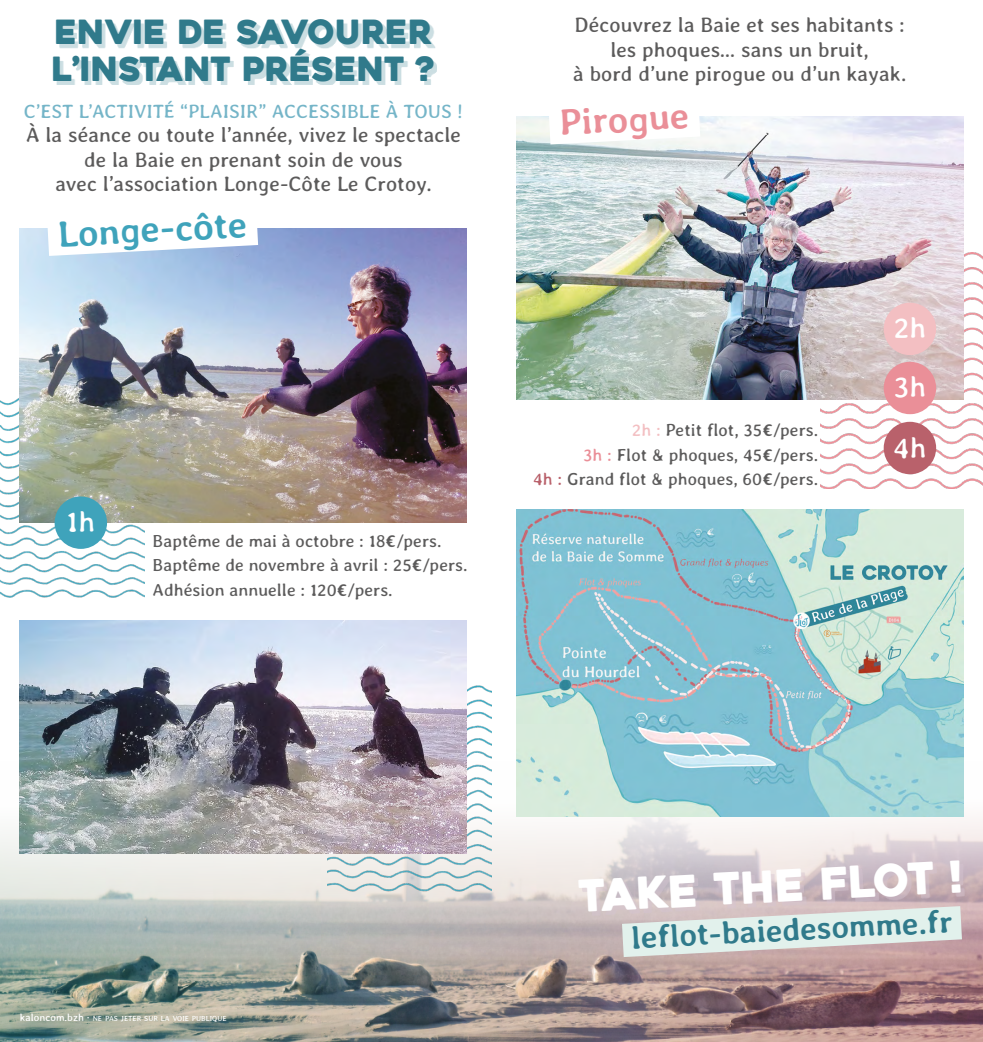
<style>
.page{position:relative;width:983px;height:1042px;background:#fff}
.page>*{position:absolute;margin:0;border:0;box-sizing:border-box;transform-origin:0 0}
.t1{font:43.75px "Heavitas";color:#fff}
.t2{font:700 36.75px "Averia Libre";color:#3fa3bb}
.t3{font:700 36.75px "Averia Libre";color:#ea8f98}
.t4{font:33.25px/36.8px "Heavitas";color:#307a8b}
.t5{font:700 31.5px "Averia Libre";color:#307a8b}
.t6{font:29.75px/59.5px "Averia Libre";color:#fff;text-align:justify}
.t7{font:21px/24.5px "Averia Libre";color:#5c5b5b;text-align:center}
.t8{font:19.25px "Averia Libre";color:#75b5c8}
.t9{font:17.5px/24.5px "Averia Libre";color:#5c5b5b;text-align:right}
.t10{font:7.35px "Averia Libre";color:#fff}
.s1{color:#f3bfc2}
.s2{color:#ea8f98}
.s3{color:#b9616b}
.s4{font-size:10.5px}
</style>
<div class="page">
<img style="left:0;top:385px;width:144px;height:255px">
<img style="left:0;top:762px;width:982px;height:280px">
<img style="left:820px;top:253px;width:162px;height:236px">
<div style="left:57px;top:23px;width:380px;height:62px;background:#307a8b;opacity:.25"></div>
<img style="left:516px;top:117px;width:446px;height:283px">
<svg style="left:516px;top:116px;width:216px;height:46px"></svg>
<img style="left:20px;top:228px;width:446px;height:294px">
<svg style="left:19px;top:228px;width:271px;height:45px"></svg>
<div style="left:883px;top:303px;width:52px;height:52px;background:#f3bfc2;border-radius:50%"></div>
<div style="left:883px;top:362px;width:52px;height:52px;background:#ea8f98;border-radius:50%"></div>
<div style="left:883px;top:422px;width:52px;height:52px;background:#b9616b;border-radius:50%"></div>
<img style="left:516px;top:510px;width:446px;height:306px">
<div style="left:55px;top:496px;width:52px;height:53px;background:#3fa3bb;border-radius:50%"></div>
<svg style="left:587px;top:888px;width:395px;height:87px;background:#cdc3c1"></svg>
<div style="left:581px;top:863px;width:383px;height:52px;background:#d5c4d1;opacity:.48"></div>
<img style="left:327px;top:673px;width:164px;height:263px">
<img style="left:20px;top:620px;width:446px;height:233px">
<h3 class="t4" style="left:51px;top:14px;width:385px">ENVIE DE SAVOURER<br>L’INSTANT PRÉSENT ?</h3>
<p class="t7" style="left:573px;top:13px;width:335px">Découvrez la Baie et ses habitants : les phoques… sans un bruit,<br>à bord d’une pirogue ou d’un kayak.</p>
<h2 class="t3" style="left:558px;top:101px;width:131px;rotate:-3deg">Pirogue</h2>
<p class="t8" style="left:24px;top:100px;width:440px">C’EST L’ACTIVITÉ “PLAISIR” ACCESSIBLE À TOUS !</p>
<p class="t7" style="left:26px;top:123px;width:436px">À la séance ou toute l’année, vivez le spectacle de la Baie en prenant soin de vous<br>avec l’association Longe-Côte Le Crotoy.</p>
<h2 class="t2" style="left:57px;top:212px;width:191px;rotate:-3deg">Longe-côte</h2>
<h3 class="t6" style="left:66px;top:492px;width:31px">1h</h3>
<p class="t9" style="left:153px;top:528px;width:316px;text-align:left">Baptême de mai à octobre : 18€/pers.<br>Baptême de novembre à avril : 25€/pers.<br>Adhésion annuelle : 120€/pers.</p>
<p class="t9" style="left:533px;top:418px;width:286px"><span class="s1">2h :</span> Petit flot, 35€/pers.<br><span class="s2">3h :</span> Flot &amp; phoques, 45€/pers.<br><span class="s3">4h :</span> Grand flot &amp; phoques, 60€/pers.</p>
<h3 class="t6" style="left:892px;top:298px;width:35px">2h 3h 4h</h3>
<p class="t10" style="left:20px;top:1014px;width:208px"><span class="s4">kaloncom.bzh ·</span> NE PAS JETER SUR LA VOIE PUBLIQUE</p>
<h1 class="t1" style="left:576px;top:869px;width:386px;rotate:-3deg">TAKE THE FLOT !</h1>
<h3 class="t5" style="left:630px;top:919px;width:323px;rotate:-3deg">leflot-baiedesomme.fr</h3>
</div>
